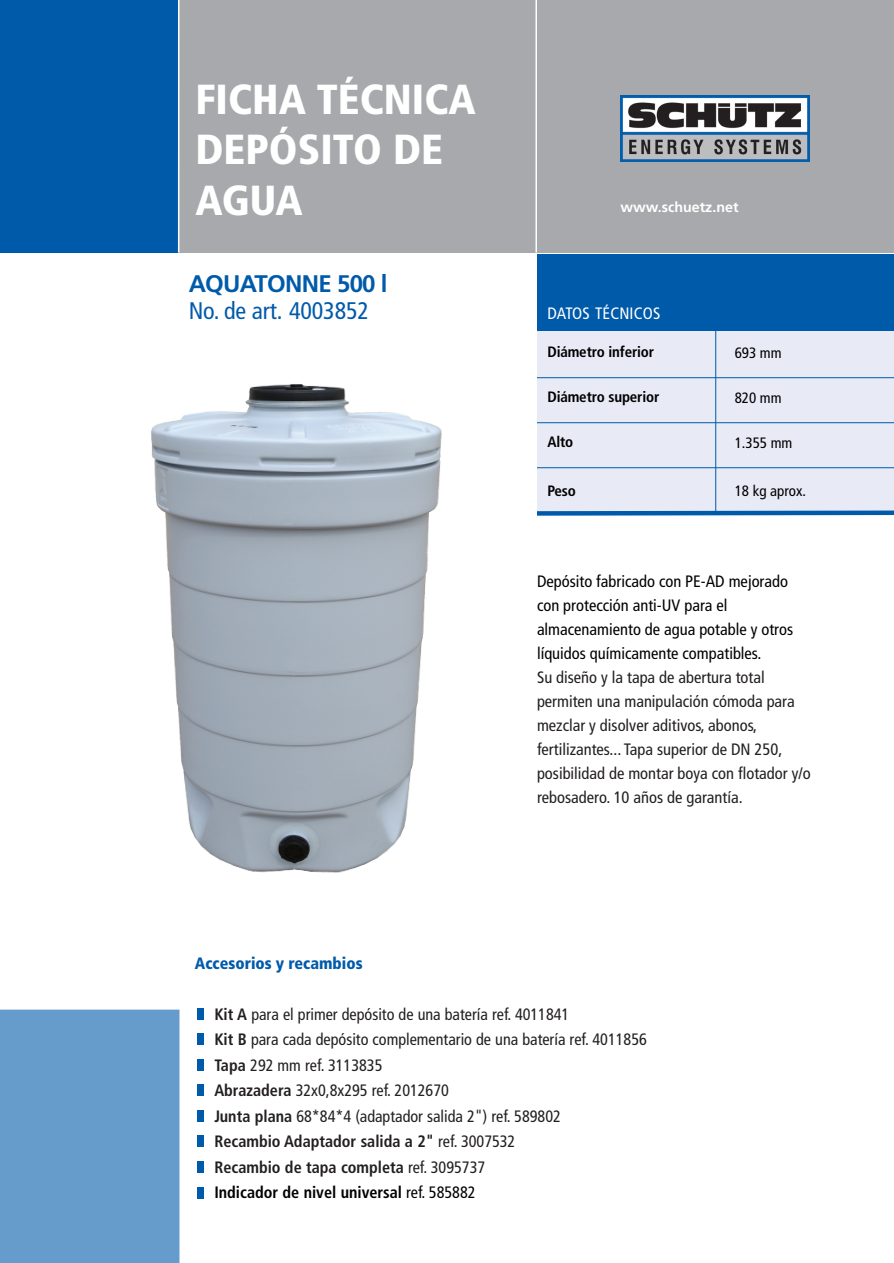
<style>
.page{position:relative;width:894px;height:1263px;background:#fff}
.page>*{position:absolute;margin:0;border:0;box-sizing:border-box;transform-origin:0 0}
.t1{font:900 condensed 42px/50.4px "Frutiger LT Std";color:#fff}
.t2{font:condensed 24px "Frutiger LT Std";letter-spacing:-.005em;color:#005aaa}
.t3{font:700 24px "Frutiger LT Std";letter-spacing:-.03em;color:#005aaa}
.t4{font:condensed 16.5px/25.5px "Frutiger LT Std";color:#231f20}
.t5{font:condensed 16.5px/24px "Frutiger LT Std";color:#000}
.t6{font:900 condensed 16.5px "Frutiger LT Std";color:#005aaa}
.t7{font:condensed 16.5px "Frutiger LT Std";letter-spacing:.01em;color:#fff}
.t8{font:700 condensed 15px "Frutiger LT Std";letter-spacing:-.01em;color:#000}
.t9{font:condensed 15px "Frutiger LT Std";color:#000}
.t10{font:700 14.25px "Frutiger LT Std";color:#fff}
.s1{font-weight:700}
.s2{font-weight:700;color:#000}
.s3{color:#000}
</style>
<div class="page">
<div style="left:536px;top:275px;width:357px;height:238px;background:#e8eaf6"></div>
<div style="left:179px;top:0;width:178px;height:253px;background:#a7a9ac"></div>
<div style="left:357px;top:0;width:179px;height:253px;background:#a7a9ac"></div>
<div style="left:536px;top:0;width:178px;height:253px;background:#a7a9ac"></div>
<div style="left:714px;top:0;width:179px;height:253px;background:#a7a9ac"></div>
<div style="left:0;top:0;width:179px;height:253px;background:#005aaa"></div>
<hr style="left:535px;top:0;width:1px;height:253px;background:#fff">
<hr style="left:178px;top:0;width:1px;height:253px;background:#fff">
<div style="left:0;top:1010px;width:179px;height:253px;background:#669ccc"></div>
<img style="left:620px;top:96px;width:189px;height:66px">
<div style="left:536px;top:254px;width:357px;height:77px;background:#005aaa"></div>
<hr style="left:715px;top:331px;width:1px;height:182px;background:#005aaa">
<hr style="left:536px;top:377px;width:357px;height:1px;background:#005aaa">
<hr style="left:536px;top:422px;width:357px;height:1px;background:#005aaa">
<hr style="left:536px;top:467px;width:357px;height:1px;background:#005aaa">
<svg style="left:536px;top:508px;width:357px;height:8px"></svg>
<div style="left:197px;top:1034px;width:7px;height:11px;background:#005aaa"></div>
<div style="left:197px;top:1008px;width:7px;height:11px;background:#005aaa"></div>
<div style="left:197px;top:1084px;width:7px;height:12px;background:#005aaa"></div>
<div style="left:197px;top:1110px;width:7px;height:11px;background:#005aaa"></div>
<div style="left:197px;top:1135px;width:7px;height:12px;background:#005aaa"></div>
<div style="left:197px;top:1161px;width:7px;height:12px;background:#005aaa"></div>
<div style="left:197px;top:1187px;width:7px;height:11px;background:#005aaa"></div>
<div style="left:197px;top:1059px;width:7px;height:11px;background:#005aaa"></div>
<img style="left:151px;top:384px;width:291px;height:489px">
<h1 class="t1" style="left:195px;top:74px;width:282px">FICHA TÉCNICA<br>DEPÓSITO DE<br>AGUA</h1>
<h2 class="t3" style="left:188px;top:269px;width:200px">AQUATONNE 500 l</h2>
<h2 class="t2" style="left:188px;top:297px;width:182px">No. de art. 4003852</h2>
<p class="t10" style="left:620px;top:199px;width:119px">www.schuetz.net</p>
<p class="t7" style="left:547px;top:304px;width:114px">DATOS TÉCNICOS</p>
<p class="t8" style="left:547px;top:343px;width:108px">Diámetro inferior</p>
<p class="t9" style="left:734px;top:344px;width:48px">693 mm</p>
<p class="t8" style="left:547px;top:388px;width:113px">Diámetro superior</p>
<p class="t9" style="left:734px;top:389px;width:48px">820 mm</p>
<p class="t8" style="left:547px;top:433px;width:27px">Alto</p>
<p class="t9" style="left:734px;top:434px;width:59px">1.355 mm</p>
<p class="t8" style="left:547px;top:481px;width:30px">Peso</p>
<p class="t9" style="left:734px;top:482px;width:73px">18 kg aprox.</p>
<p class="t5" style="left:536px;top:569px;width:258px">Depósito fabricado con PE-AD mejorado con protección anti-UV para el almacenamiento de agua potable y otros líquidos químicamente compatibles.</p>
<p class="t4" style="left:536px;top:665px;width:275px;line-height:24px">Su diseño y la tapa de abertura total permiten una manipulación cómoda para mezclar y disolver aditivos, abonos, fertilizantes... Tapa superior de DN 250, posibilidad de montar boya con flotador y/o rebosadero. 10 años de garantía.</p>
<p class="t6" style="left:195px;top:953px;width:169px">Accesorios y recambios</p>
<p class="t4" style="left:214px;top:1001px;width:434px"><span class="s1">Kit A</span> para el primer depósito de una batería ref. 4011841<br><span class="s1">Kit B</span> para cada depósito complementario de una batería ref. 4011856<br><span class="s1">Tapa</span> 292 mm ref. 3113835<br><span class="s1">Abrazadera</span> 32x0,8x295 ref. 2012670<br><span class="s1">Junta plana</span> 68*84*4 (adaptador salida 2") ref. 589802<br><span class="s1">Recambio Adaptador salida a 2"</span> ref. 3007532<br><span class="s1">Recambio de tapa completa</span> ref. 3095737<br><span class="s2">Indicador de nivel universal</span> <span class="s3">ref. 585882</span></p>
</div>
